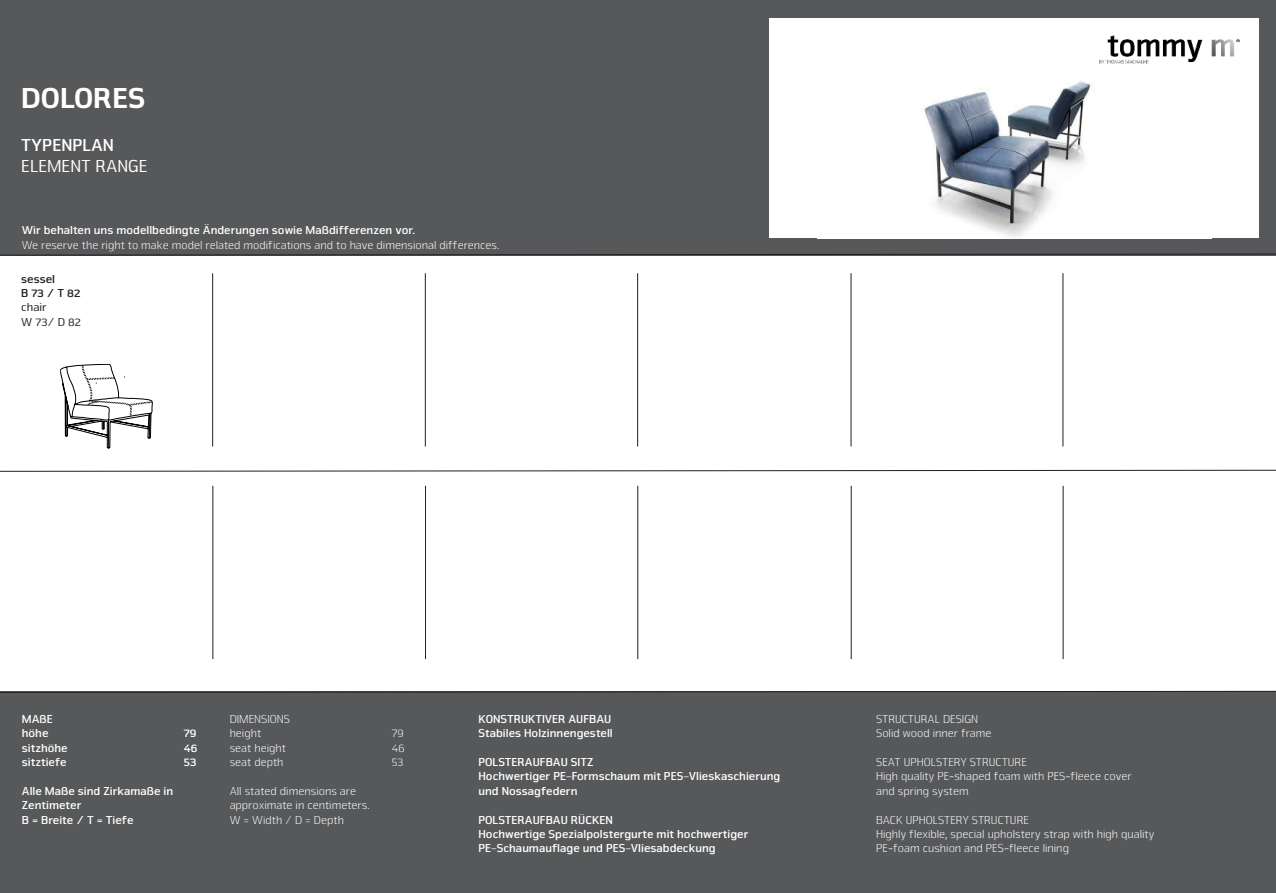
<style>
.page{position:relative;width:1276px;height:893px;background:#fff}
.page>*{position:absolute;margin:0;border:0;box-sizing:border-box;transform-origin:0 0}
.t1{font:900 30px "Nuri CE";color:#fff}
.t2{font:18px "Nuri CE";color:#fff}
.t3{font:700 18px "Nuri CE";color:#fff}
.t4{font:300 12px/14.4px "Nuri CE";color:#fff}
.t5{font:700 12px/14.4px "Nuri CE";color:#fff}
.t6{font:700 12px/14.4px "Nuri CE";color:#221f1f}
.t7{font:12px/14.4px "Nuri CE";color:#221f1f}
</style>
<div class="page">
<div style="left:0;top:692px;width:1276px;height:201px;background:#57585a"></div>
<div style="left:0;top:0;width:1276px;height:255px;background:#57585a"></div>
<svg style="left:60px;top:364px;width:92px;height:84px"></svg>
<svg style="left:0;top:253px;width:1276px;height:3px"></svg>
<svg style="left:0;top:469px;width:1276px;height:3px"></svg>
<svg style="left:0;top:691px;width:1276px;height:2px"></svg>
<hr style="left:212px;top:273px;width:1px;height:173px;background:#221f1f">
<hr style="left:425px;top:273px;width:1px;height:173px;background:#221f1f">
<hr style="left:637px;top:273px;width:1px;height:173px;background:#221f1f">
<hr style="left:850px;top:273px;width:1px;height:173px;background:#221f1f">
<hr style="left:1062px;top:273px;width:1px;height:173px;background:#221f1f">
<hr style="left:212px;top:486px;width:1px;height:173px;background:#221f1f">
<hr style="left:425px;top:486px;width:1px;height:173px;background:#221f1f">
<hr style="left:637px;top:486px;width:1px;height:173px;background:#221f1f">
<hr style="left:851px;top:486px;width:1px;height:173px;background:#221f1f">
<hr style="left:1062px;top:486px;width:1px;height:173px;background:#221f1f">
<div style="left:770px;top:18px;width:489px;height:220px;background:#fff"></div>
<img style="left:924px;top:80px;width:168px;height:157px">
<img style="left:1099px;top:35px;width:140px;height:29px">
<h1 class="t1" style="left:21px;top:80px;width:126px">DOLORES</h1>
<h2 class="t3" style="left:21px;top:136px;width:94px">TYPENPLAN</h2>
<h2 class="t2" style="left:21px;top:156px;width:128px">ELEMENT RANGE</h2>
<p class="t5" style="left:22px;top:223px;width:395px">Wir behalten uns modellbedingte Änderungen sowie Maßdifferenzen vor.</p>
<p class="t4" style="left:22px;top:239px;width:479px">We reserve the right to make model related modifications and to have dimensional differences.</p>
<p class="t6" style="left:21px;top:272px;width:61px">sessel<br>B 73 / T 82</p>
<p class="t7" style="left:21px;top:300px;width:61px">chair<br>W 73/ D 82</p>
<p class="t5" style="left:22px;top:712px;width:32px">MAßE höhe</p>
<p class="t5" style="left:184px;top:726px;width:14px">79</p>
<p class="t4" style="left:230px;top:713px;width:62px">DIMENSIONS height</p>
<p class="t4" style="left:392px;top:727px;width:13px">79</p>
<p class="t5" style="left:22px;top:741px;width:47px">sitzhöhe</p>
<p class="t5" style="left:184px;top:741px;width:15px">46</p>
<p class="t5" style="left:22px;top:755px;width:46px">sitztiefe</p>
<p class="t5" style="left:184px;top:755px;width:14px">53</p>
<p class="t5" style="left:22px;top:784px;width:153px">Alle Maße sind Zirkamaße in<br>Zentimeter<br>B = Breite / T = Tiefe</p>
<p class="t4" style="left:230px;top:741px;width:58px">seat height</p>
<p class="t4" style="left:392px;top:741px;width:14px">46</p>
<p class="t4" style="left:230px;top:756px;width:55px">seat depth</p>
<p class="t4" style="left:392px;top:756px;width:13px">53</p>
<p class="t4" style="left:230px;top:785px;width:141px">All stated dimensions are approximate in centimeters.<br>W = Width / D = Depth</p>
<p class="t5" style="left:478px;top:712px;width:136px">KONSTRUKTIVER AUFBAU<br>Stabiles Holzinnengestell</p>
<p class="t5" style="left:478px;top:755px;width:303px">POLSTERAUFBAU SITZ<br>Hochwertiger PE-Formschaum mit PES-Vlieskaschierung und Nossagfedern</p>
<p class="t5" style="left:478px;top:813px;width:271px">POLSTERAUFBAU RÜCKEN<br>Hochwertige Spezialpolstergurte mit hochwertiger<br>PE-Schaumauflage und PES-Vliesabdeckung</p>
<p class="t4" style="left:876px;top:713px;width:117px">STRUCTURAL DESIGN<br>Solid wood inner frame</p>
<p class="t4" style="left:876px;top:756px;width:257px">SEAT UPHOLSTERY STRUCTURE<br>High quality PE-shaped foam with PES-fleece cover and spring system</p>
<p class="t4" style="left:876px;top:813px;width:280px">BACK UPHOLSTERY STRUCTURE<br>Highly flexible, special upholstery strap with high quality<br>PE-foam cushion and PES-fleece lining</p>
</div>
